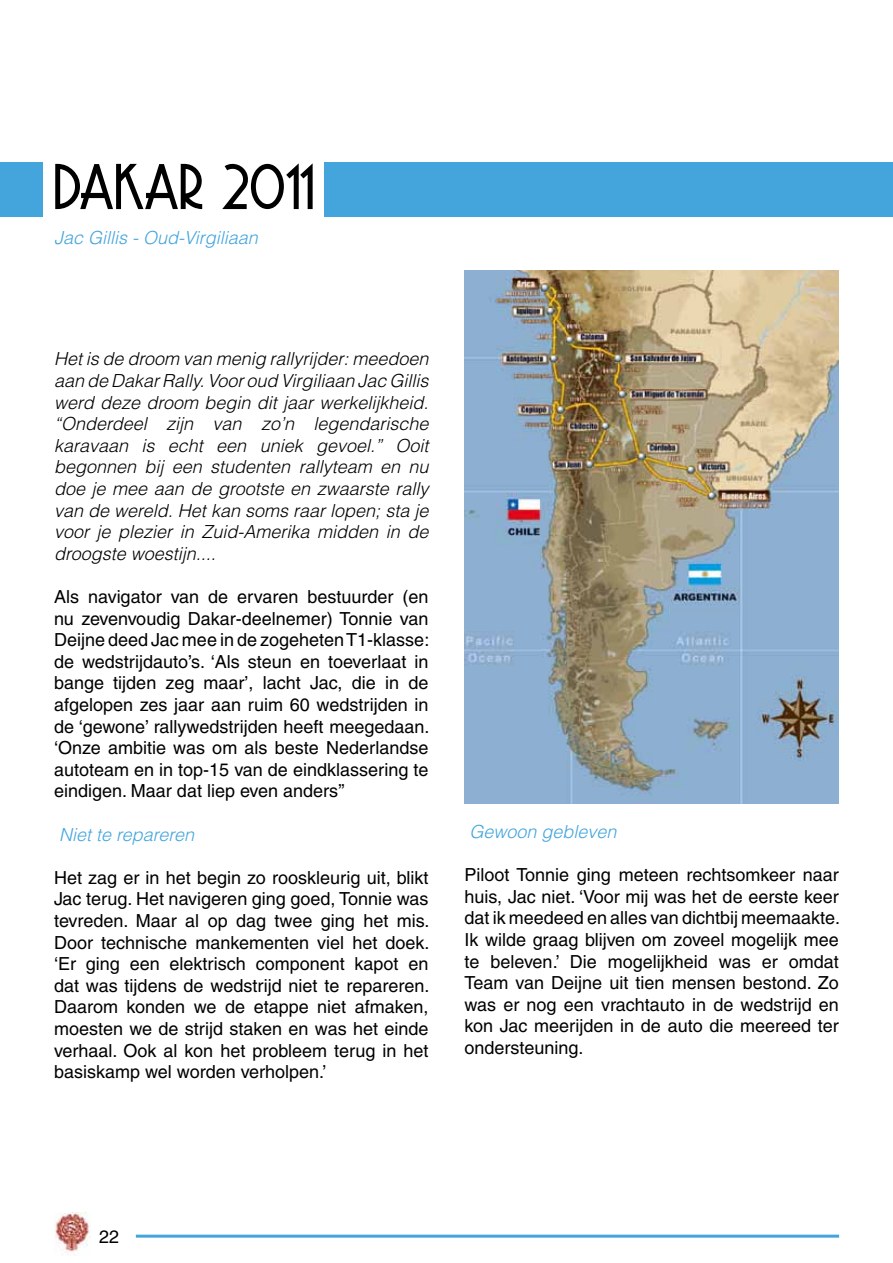
<style>
.page{position:relative;width:893px;height:1263px;background:#fff}
.page>*{position:absolute;margin:0;border:0;box-sizing:border-box;transform-origin:0 0}
.t1{font:60px "Copasetic";color:#000}
.t2{font:18px/21.6px "Helvetica";color:#000;text-align:justify}
.t3{font:italic 300 18px/21.6px "Helvetica";color:#000;text-align:justify}
.t4{font:italic 300 18px "Helvetica";color:#43a5dc}
</style>
<div class="page">
<div style="left:324px;top:162px;width:569px;height:54px;background:#43a5dc"></div>
<img style="left:464px;top:270px;width:375px;height:534px">
<img style="left:54px;top:1213px;width:35px;height:42px">
<hr style="left:136px;top:1235px;width:703px;height:3px;background:#43a5dc">
<div style="left:0;top:162px;width:42px;height:54px;background:#43a5dc"></div>
<h1 class="t1" style="left:54px;top:157px;width:261px">DAKAR 2011</h1>
<p class="t4" style="left:54px;top:226px;width:205px">Jac Gillis - Oud-Virgiliaan</p>
<p class="t3" style="left:54px;top:348px;width:376px">Het is de droom van menig rallyrijder: meedoen aan de Dakar Rally. Voor oud Virgiliaan Jac Gillis werd deze droom begin dit jaar werkelijkheid. “Onderdeel zijn van zo’n legendarische karavaan is echt een uniek gevoel.” Ooit begonnen bij een studenten rallyteam en nu doe je mee aan de grootste en zwaarste rally van de wereld. Het kan soms raar lopen; sta je voor je plezier in Zuid-Amerika midden in de droogste woestijn....</p>
<p class="t2" style="left:54px;top:586px;width:377px">Als navigator van de ervaren bestuurder (en nu zevenvoudig Dakar-deelnemer) Tonnie van Deijne deed Jac mee in de zogeheten T1-klasse: de wedstrijdauto’s. ‘Als steun en toeverlaat in bange tijden zeg maar’, lacht Jac, die in de afgelopen zes jaar aan ruim 60 wedstrijden in de ‘gewone’ rallywedstrijden heeft meegedaan. ‘Onze ambitie was om als beste Nederlandse autoteam en in top-15 van de eindklassering te eindigen. Maar dat liep even anders’’</p>
<p class="t4" style="left:59px;top:823px;width:137px">Niet te repareren</p>
<p class="t2" style="left:54px;top:867px;width:377px">Het zag er in het begin zo rooskleurig uit, blikt Jac terug. Het navigeren ging goed, Tonnie was tevreden. Maar al op dag twee ging het mis.<br>Door technische mankementen viel het doek. ‘Er ging een elektrisch component kapot en dat was tijdens de wedstrijd niet te repareren.<br>Daarom konden we de etappe niet afmaken, moesten we de strijd staken en was het einde verhaal. Ook al kon het probleem terug in het basiskamp wel worden verholpen.’</p>
<p class="t4" style="left:469px;top:820px;width:149px">Gewoon gebleven</p>
<p class="t2" style="left:464px;top:864px;width:377px">Piloot Tonnie ging meteen rechtsomkeer naar huis, Jac niet. ‘Voor mij was het de eerste keer dat ik meedeed en alles van dichtbij meemaakte.<br>Ik wilde graag blijven om zoveel mogelijk mee te beleven.’ Die mogelijkheid was er omdat Team van Deijne uit tien mensen bestond. Zo was er nog een vrachtauto in de wedstrijd en kon Jac meerijden in de auto die meereed ter ondersteuning.</p>
<p class="t2" style="left:99px;top:1225px;width:22px">22</p>
</div>
